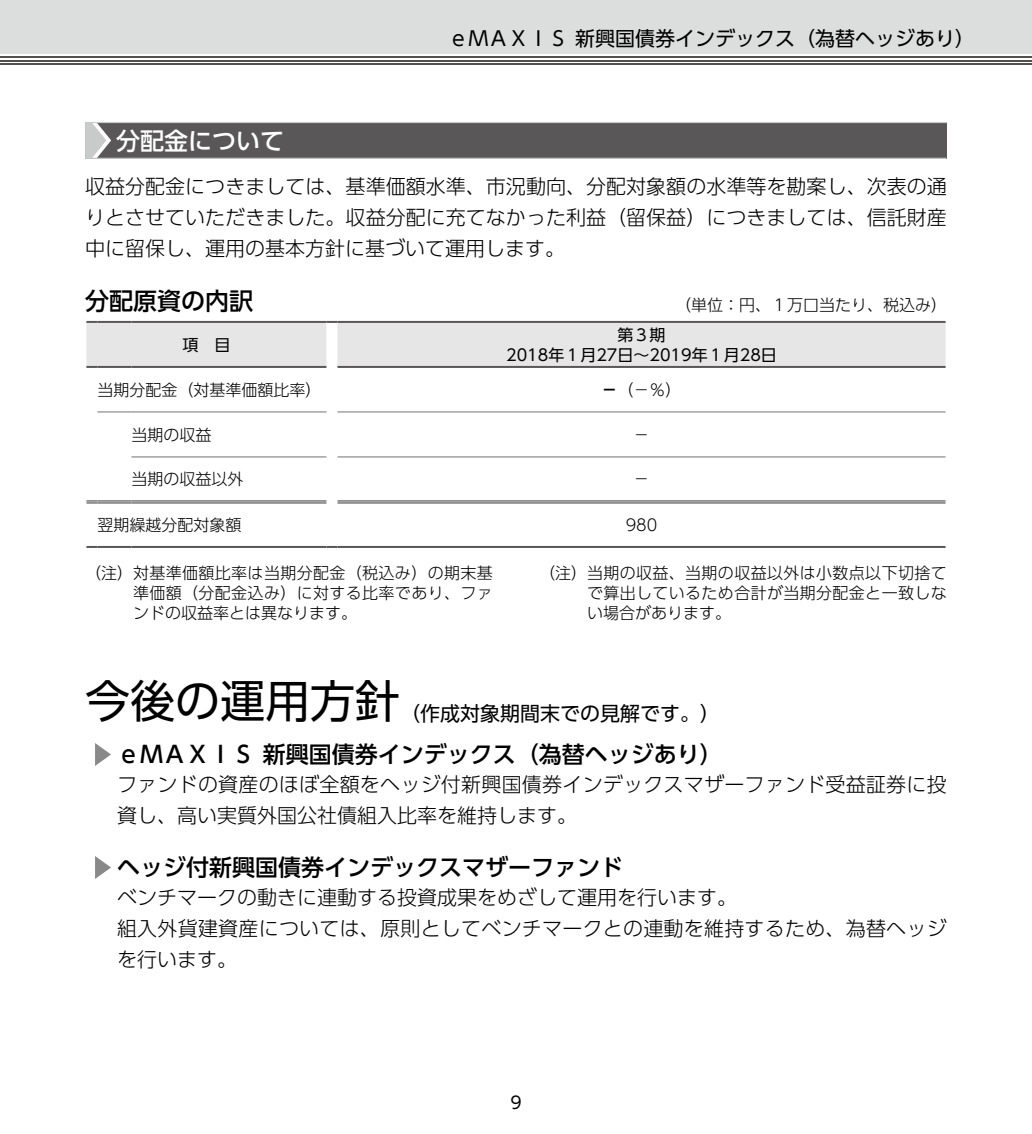
<style>
.page{position:relative;width:1032px;height:1134px;background:#fff}
.page>*{position:absolute;margin:0;border:0;box-sizing:border-box;transform-origin:0 0}
.t1{font:45px "UD Shin Go Pro";color:#000}
.t2{font:500 24px "UD Shin Go Pro";color:#fff}
.t3{font:500 24px "UD Shin Go Pro";color:#000}
.t4{font:500 23px "UD Shin Go Pro";color:#000}
.t5{font:300 20px/31px "UD Shin Go Pro";color:#000}
.t6{font:20px "UD Shin Go Pro";color:#000}
.t7{font:17px "UD Shin Go Pro";color:#000}
.t8{font:300 16px/20px "UD Shin Go Pro";letter-spacing:.025em;color:#000;text-align:justify}
.t9{font:300 16px "UD Shin Go Pro";color:#000}
.t10{font:16px/20px "UD Shin Go Pro";color:#000;text-align:center}
.s1{font-family:"UD Shin Go Pro De";font-weight:700}
</style>
<div class="page">
<div style="left:0;top:0;width:1032px;height:54px;background:#dcdddd"></div>
<hr style="left:0;top:63px;width:1032px;height:2px;background:#545251">
<hr style="left:0;top:60px;width:1032px;height:1px;background:#545251">
<hr style="left:0;top:56px;width:1032px;height:2px;background:#545251">
<div style="left:85px;top:122px;width:862px;height:36px;background:#595757"></div>
<hr style="left:85px;top:158px;width:861px;height:1px;background:#c9caca">
<hr style="left:85px;top:122px;width:862px;height:1px;background:#c9caca">
<svg style="left:85px;top:123px;width:26px;height:35px"></svg>
<hr style="left:337px;top:412px;width:608px;height:1px;background:#727171">
<hr style="left:337px;top:457px;width:608px;height:1px;background:#727171">
<hr style="left:131px;top:412px;width:195px;height:1px;background:#727171">
<hr style="left:131px;top:457px;width:195px;height:1px;background:#727171">
<hr style="left:97px;top:412px;width:34px;height:1px;background:#727171">
<svg style="left:86px;top:321px;width:859px;height:47px;background:#e0dfdf"></svg>
<hr style="left:97px;top:366px;width:34px;height:2px;background:#595757">
<hr style="left:131px;top:366px;width:195px;height:2px;background:#595757">
<hr style="left:337px;top:366px;width:608px;height:2px;background:#595757">
<svg style="left:86px;top:546px;width:11px;height:2px"></svg>
<hr style="left:97px;top:546px;width:34px;height:2px;background:#595757">
<hr style="left:131px;top:546px;width:195px;height:2px;background:#595757">
<svg style="left:326px;top:546px;width:11px;height:2px"></svg>
<hr style="left:337px;top:546px;width:608px;height:2px;background:#595757">
<svg style="left:86px;top:500px;width:11px;height:3px"></svg>
<hr style="left:97px;top:500px;width:34px;height:1px;background:#595757">
<hr style="left:97px;top:502px;width:34px;height:1px;background:#595757">
<hr style="left:131px;top:500px;width:195px;height:1px;background:#595757">
<hr style="left:131px;top:502px;width:195px;height:1px;background:#595757">
<hr style="left:337px;top:500px;width:608px;height:1px;background:#595757">
<hr style="left:337px;top:502px;width:608px;height:1px;background:#595757">
<svg style="left:95px;top:743px;width:16px;height:23px"></svg>
<svg style="left:95px;top:856px;width:16px;height:23px"></svg>
<p class="t6" style="left:448px;top:22px;width:528px">ｅＭＡＸＩＳ 新興国債券インデックス（為替ヘッジあり）</p>
<p class="t2" style="left:116px;top:121px;width:169px">分配金について</p>
<p class="t5" style="left:85px;top:170px;width:863px;text-align:justify">収益分配金につきましては、基準価額水準、市況動向、分配対象額の水準等を勘案し、次表の通りとさせていただきました。収益分配に充てなかった利益（留保益）につきましては、信託財産中に留保し、運用の基本方針に基づいて運用します。</p>
<p class="t3" style="left:85px;top:281px;width:169px">分配原資の内訳</p>
<p class="t9" style="left:675px;top:292px;width:273px">（単位：円、１万口当たり、税込み）</p>
<p class="t10" style="left:182px;top:334px;width:49px">項　目</p>
<p class="t10" style="left:506px;top:324px;width:272px">第３期<br>2018年１月27日～2019年１月28日</p>
<p class="t9" style="left:97px;top:377px;width:225px">当期分配金（対基準価額比率）</p>
<p class="t8" style="left:601px;top:379px;width:81px"><span class="s1">－</span>（－％）</p>
<p class="t8" style="left:131px;top:424px;width:81px">当期の収益</p>
<p class="t8" style="left:633px;top:424px;width:17px">－</p>
<p class="t9" style="left:131px;top:466px;width:113px">当期の収益以外</p>
<p class="t8" style="left:633px;top:468px;width:17px">－</p>
<p class="t9" style="left:97px;top:512px;width:145px">翌期繰越分配対象額</p>
<p class="t8" style="left:626px;top:514px;width:33px">980</p>
<p class="t8" style="left:133px;top:562px;width:361px;text-indent:-48px">（注）対基準価額比率は当期分配金（税込み）の期末基準価額（分配金込み）に対する比率であり、ファンドの収益率とは異なります。</p>
<p class="t8" style="left:587px;top:562px;width:361px;text-indent:-48px">（注）当期の収益、当期の収益以外は小数点以下切捨てで算出しているため合計が当期分配金と一致しない場合があります。</p>
<h1 class="t1" style="left:85px;top:664px;width:316px">今後の運用方針</h1>
<p class="t6" style="left:400px;top:697px;width:321px">（作成対象期間末での見解です。）</p>
<p class="t4" style="left:117px;top:736px;width:607px">ｅＭＡＸＩＳ 新興国債券インデックス（為替ヘッジあり）</p>
<p class="t5" style="left:117px;top:768px;width:831px">ファンドの資産のほぼ全額をヘッジ付新興国債券インデックスマザーファンド受益証券に投資し、高い実質外国公社債組入比率を維持します。</p>
<p class="t4" style="left:117px;top:849px;width:507px">ヘッジ付新興国債券インデックスマザーファンド</p>
<p class="t5" style="left:117px;top:881px;width:831px">ベンチマークの動きに連動する投資成果をめざして運用を行います。<br>組入外貨建資産については、原則としてベンチマークとの連動を維持するため、為替ヘッジを行います。</p>
<p class="t7" style="left:510px;top:1089px;width:13px">9</p>
</div>
